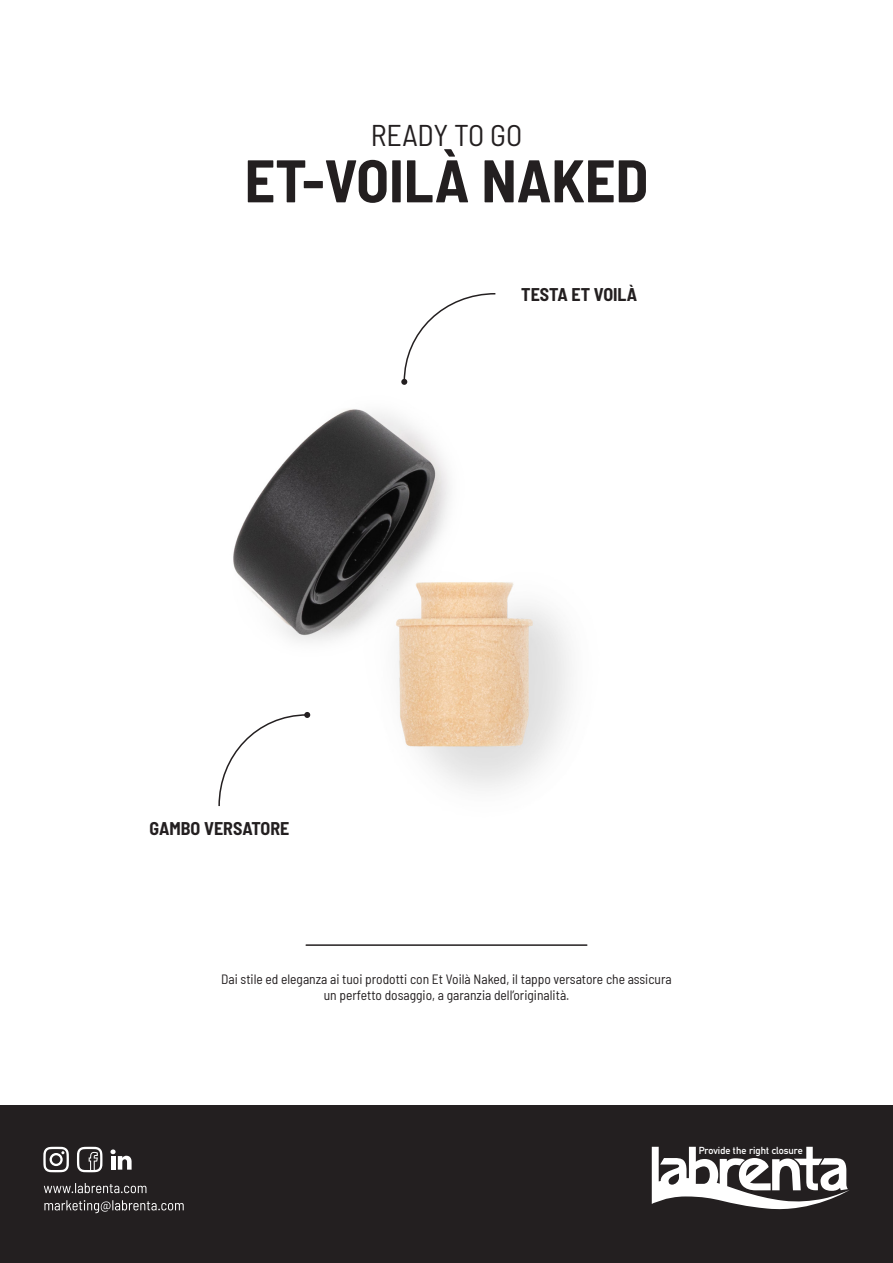
<style>
.page{position:relative;width:893px;height:1263px;background:#fff}
.page>*{position:absolute;margin:0;border:0;box-sizing:border-box;transform-origin:0 0}
.t1{font:700 semi-condensed 60px "Barlow";color:#231f20}
.t2{font:semi-condensed 30px "Barlow";color:#231f20}
.t3{font:700 semi-condensed 18px "Barlow";color:#231f20}
.t4{font:semi-condensed 13.5px "Barlow";color:#231f20}
.t5{font:700 10.05px "DIN Alternate";color:#fff}
</style>
<div class="page">
<img style="left:233px;top:409px;width:338px;height:380px">
<div style="left:0;top:1105px;width:893px;height:158px;background:#231f20"></div>
<svg style="left:652px;top:1147px;width:197px;height:63px"></svg>
<svg style="left:44px;top:1183px;width:102px;height:10px"></svg>
<svg style="left:44px;top:1200px;width:140px;height:13px"></svg>
<svg style="left:43px;top:1147px;width:26px;height:25px"></svg>
<svg style="left:77px;top:1147px;width:25px;height:25px"></svg>
<svg style="left:110px;top:1149px;width:22px;height:21px"></svg>
<svg style="left:218px;top:712px;width:92px;height:95px"></svg>
<svg style="left:401px;top:293px;width:95px;height:92px"></svg>
<hr style="left:306px;top:944px;width:281px;height:2px;background:#231f20">
<p class="t2" style="left:371px;top:113px;width:153px">READY TO GO</p>
<p class="t1" style="left:245px;top:137px;width:405px">ET-VOILÀ NAKED</p>
<p class="t3" style="left:521px;top:281px;width:118px">TESTA ET VOILÀ</p>
<p class="t3" style="left:150px;top:815px;width:141px">GAMBO VERSATORE</p>
<p class="t4" style="left:221px;top:969px;width:452px">Dai stile ed eleganza ai tuoi prodotti con Et Voilà Naked, il tappo versatore che assicura</p>
<p class="t4" style="left:324px;top:986px;width:247px">un perfetto dosaggio, a garanzia dell’originalità.</p>
<p class="t5" style="left:699px;top:1143px;width:106px">Provide the right closure</p>
</div>
